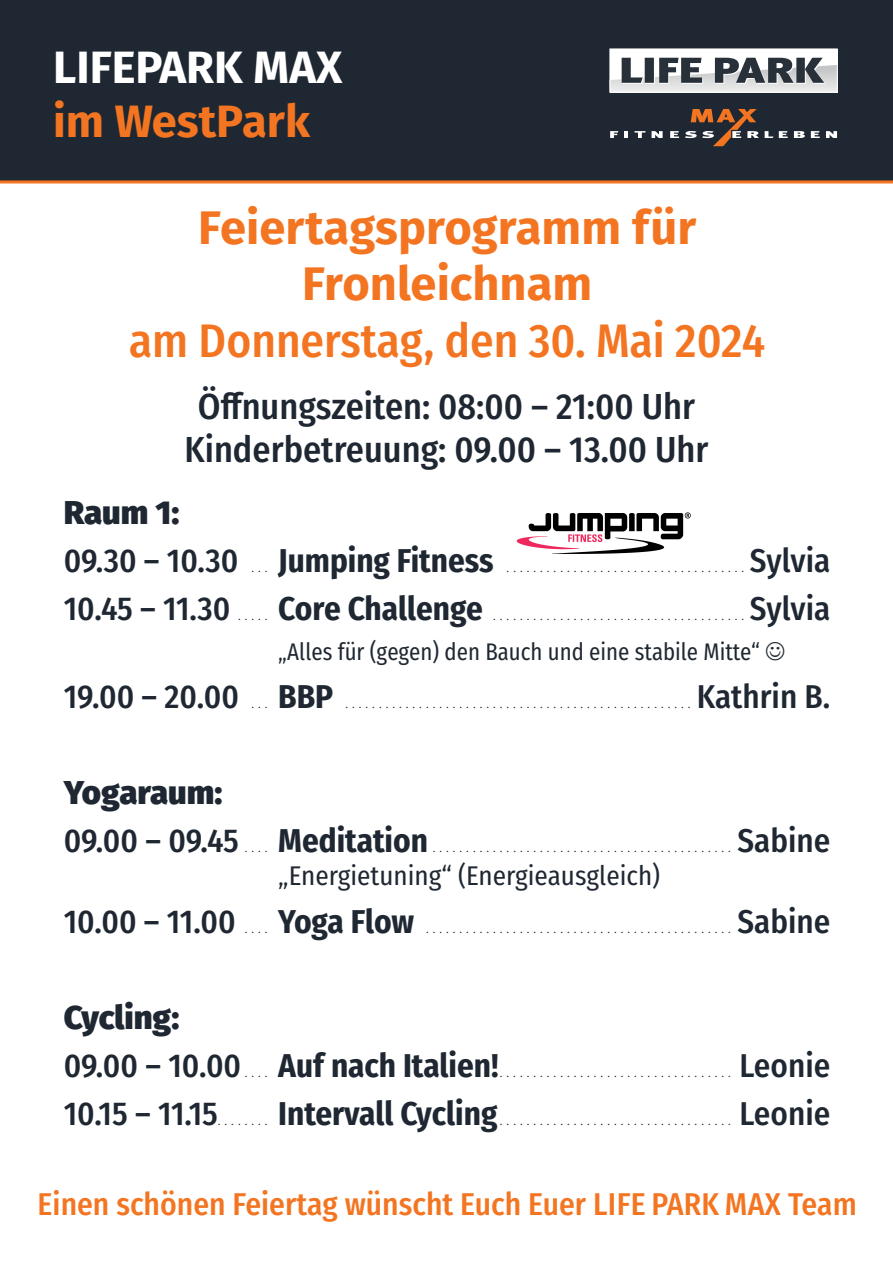
<style>
.page{position:relative;width:893px;height:1263px;background:#fff}
.page>*{position:absolute;margin:0;border:0;box-sizing:border-box;transform-origin:0 0}
.t1{font:700 47.1px "Fira Sans";color:#f47521}
.t2{font:500 47.1px "Fira Sans Condensed";color:#f47521}
.t3{font:700 45.3px "Fira Sans";color:#fff}
.t4{font:700 45.3px "Fira Sans";color:#f47521}
.t5{font:500 36.15px "Fira Sans Condensed";color:#1f2832}
.t6{font:500 33px "Fira Sans Condensed";color:#1f2832}
.t7{font:700 33px "Fira Sans Condensed";color:#1f2832}
.t8{font:800 33px "Fira Sans";color:#1f2832}
.t9{font:500 31.5px "Fira Sans Condensed";color:#f47521}
.t10{font:27px "Fira Sans Condensed";color:#1f2832}
.t11{font:24px "Fira Sans Condensed";color:#1f2832;scale:.95 1}
.t12{font:500 9px "Fira Sans Condensed";color:#1f2832}
</style>
<div class="page">
<div style="left:0;top:0;width:893px;height:183px;background:#1f2832"></div>
<div style="left:578px;top:17px;width:291px;height:159px;background:#1f2832"></div>
<div style="left:610px;top:49px;width:227px;height:43px;background:#fff"></div>
<svg style="left:609px;top:58px;width:229px;height:35px"></svg>
<svg style="left:624px;top:131px;width:4px;height:7px"></svg>
<svg style="left:634px;top:131px;width:29px;height:7px"></svg>
<svg style="left:670px;top:131px;width:9px;height:7px"></svg>
<svg style="left:685px;top:109px;width:74px;height:37px"></svg>
<svg style="left:765px;top:131px;width:8px;height:7px"></svg>
<svg style="left:779px;top:131px;width:9px;height:7px"></svg>
<svg style="left:794px;top:131px;width:11px;height:7px"></svg>
<svg style="left:811px;top:131px;width:9px;height:7px"></svg>
<svg style="left:826px;top:131px;width:11px;height:7px"></svg>
<svg style="left:610px;top:131px;width:8px;height:7px"></svg>
<img style="left:516px;top:512px;width:175px;height:42px">
<p class="t3" style="left:53px;top:36px;width:291px">LIFEPARK MAX</p>
<p class="t4" style="left:53px;top:90px;width:258px">im WestPark</p>
<p class="t1" style="left:198px;top:194px;width:499px">Feiertagsprogramm für</p>
<p class="t1" style="left:302px;top:251px;width:292px">Fronleichnam</p>
<p class="t2" style="left:129px;top:302px;width:638px">am Donnerstag, den 30. Mai 2024</p>
<p class="t5" style="left:198px;top:377px;width:499px">Öffnungszeiten: 08:00 – 21:00 Uhr</p>
<p class="t5" style="left:184px;top:421px;width:525px">Kinderbetreuung: 09.00 – 13.00 Uhr</p>
<p class="t8" style="left:64px;top:483px;width:117px">Raum 1:</p>
<p class="t6" style="left:64px;top:534px;width:176px">09.30 – 10.30</p>
<p class="t12" style="left:252px;top:562px;width:17px">...</p>
<p class="t7" style="left:278px;top:533px;width:217px">Jumping Fitness</p>
<p class="t6" style="left:750px;top:534px;width:82px">Sylvia</p>
<p class="t12" style="left:507px;top:562px;width:239px">....................................</p>
<p class="t6" style="left:64px;top:582px;width:168px">10.45 – 11.30</p>
<p class="t12" style="left:238px;top:610px;width:30px">.....</p>
<p class="t6" style="left:750px;top:582px;width:82px">Sylvia</p>
<p class="t11" style="left:278px;top:633px;width:508px">„Alles für (gegen) den Bauch und eine stabile Mitte“</p>
<p class="t7" style="left:278px;top:581px;width:206px">Core Challenge</p>
<p class="t12" style="left:493px;top:610px;width:252px">......................................</p>
<p class="t6" style="left:64px;top:670px;width:177px">19.00 – 20.00</p>
<p class="t12" style="left:252px;top:697px;width:17px">...</p>
<p class="t7" style="left:278px;top:669px;width:56px">BBP</p>
<p class="t12" style="left:346px;top:697px;width:346px">....................................................</p>
<p class="t6" style="left:697px;top:670px;width:135px">Kathrin B.</p>
<p class="t8" style="left:64px;top:763px;width:160px">Yogaraum:</p>
<p class="t6" style="left:64px;top:814px;width:177px">09.00 – 09.45</p>
<p class="t12" style="left:245px;top:841px;width:24px">....</p>
<p class="t7" style="left:278px;top:813px;width:151px">Meditation</p>
<p class="t6" style="left:737px;top:814px;width:94px">Sabine</p>
<p class="t12" style="left:433px;top:841px;width:299px">.............................................</p>
<p class="t10" style="left:278px;top:855px;width:383px">„Energietuning“ (Energieausgleich)</p>
<p class="t6" style="left:64px;top:895px;width:173px">10.00 – 11.00</p>
<p class="t12" style="left:245px;top:922px;width:24px">....</p>
<p class="t7" style="left:278px;top:894px;width:137px">Yoga Flow</p>
<p class="t6" style="left:737px;top:895px;width:94px">Sabine</p>
<p class="t12" style="left:426px;top:922px;width:306px">..............................................</p>
<p class="t8" style="left:64px;top:988px;width:117px">Cycling:</p>
<p class="t6" style="left:64px;top:1039px;width:179px">09.00 – 10.00</p>
<p class="t12" style="left:245px;top:1066px;width:24px">....</p>
<p class="t7" style="left:278px;top:1038px;width:222px">Auf nach Italien!</p>
<p class="t12" style="left:500px;top:1066px;width:232px">...................................</p>
<p class="t6" style="left:740px;top:1039px;width:92px">Leonie</p>
<p class="t6" style="left:64px;top:1087px;width:156px">10.15 – 11.15</p>
<p class="t12" style="left:218px;top:1114px;width:51px">........</p>
<p class="t7" style="left:278px;top:1086px;width:221px">Intervall Cycling</p>
<p class="t12" style="left:500px;top:1114px;width:232px">...................................</p>
<p class="t6" style="left:740px;top:1087px;width:92px">Leonie</p>
<p class="t9" style="left:38px;top:1179px;width:821px">Einen schönen Feiertag wünscht Euch Euer LIFE PARK MAX Team</p>
</div>
